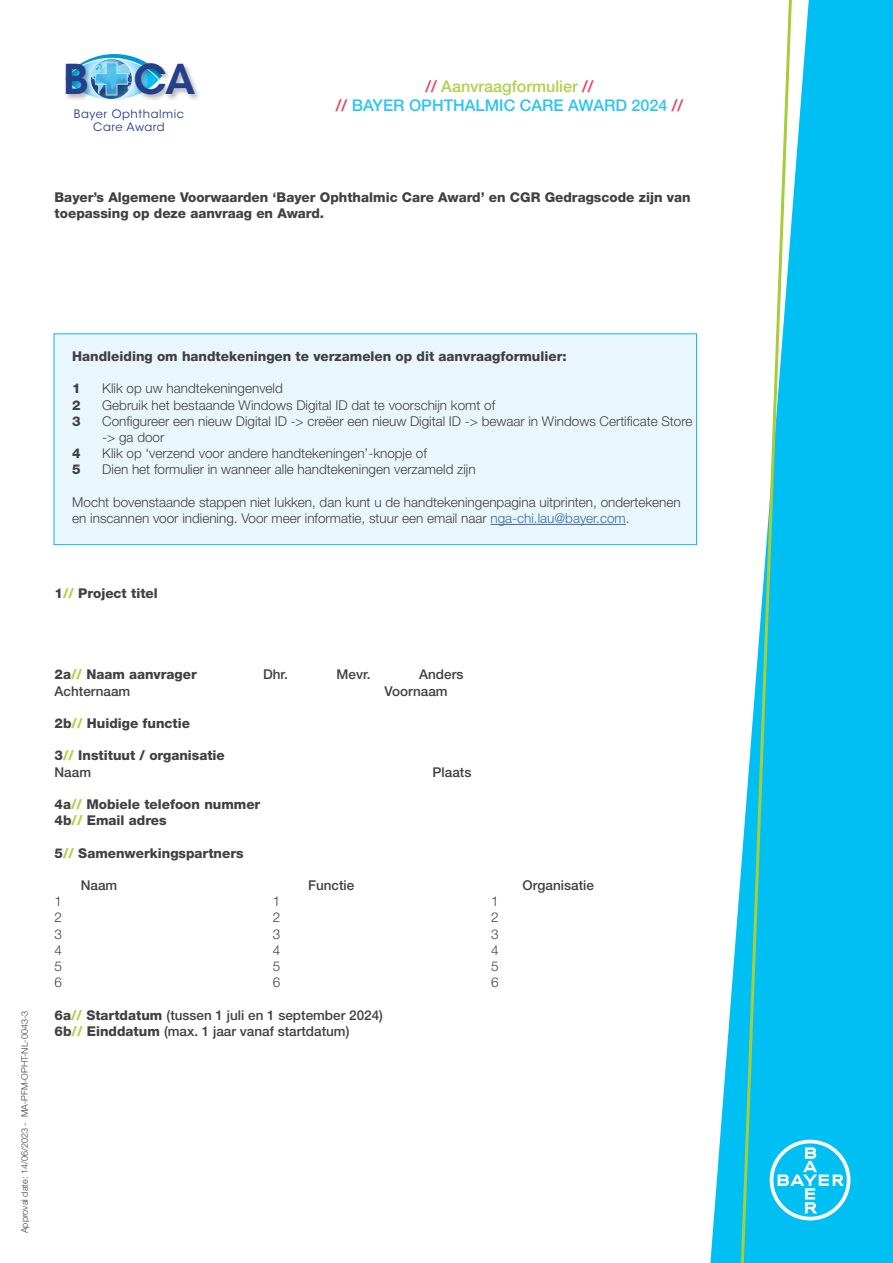
<style>
.page{position:relative;width:893px;height:1263px;background:#fff}
.page>*{position:absolute;margin:0;border:0;box-sizing:border-box;transform-origin:0 0}
.t1{font:600 40.8px "ITC Avant Garde Std";color:#243f8c}
.t2{font:500 16.05px/19.4px "Helvetica Neue LT Std";color:#2bc5f4;text-align:center}
.t3{font:300 13.5px/16.2px "Helvetica Neue LT Std";color:#414042}
.t4{font:800 13.5px/16.2px "Helvetica Neue LT Std";color:#414042}
.t5{font:500 13.5px/16.2px "Helvetica Neue LT Std";color:#414042}
.t6{font:11.55px/13.8px "ITC Avant Garde Std";letter-spacing:.05em;color:#243f8c;text-align:center}
.t7{font:300 9px "Helvetica Neue LT Std";color:#414042}
.s1{color:#ef4061}
.s2{color:#afd24a}
.s3{color:#3a68a5}
.s4{font-weight:500}
.s5{font-weight:800}
.s6{font-weight:800;color:#afd24a}
</style>
<div class="page">
<div style="left:54px;top:333px;width:643px;height:212px;background:#e9f7fd;border:1px solid #00c0f3"></div>
<svg style="left:710px;top:0;width:183px;height:1263px;fill:#00c0f3"></svg>
<svg style="left:794px;top:1140px;width:56px;height:80px"></svg>
<svg style="left:738px;top:0;width:56px;height:1263px"></svg>
<img style="left:162px;top:65px;width:37px;height:35px">
<img style="left:65px;top:54px;width:97px;height:46px">
<hr style="left:490px;top:524px;width:136px;height:1px;background:#3a68a5">
<h1 class="t1" style="left:63px;top:53px;width:134px">B CA</h1>
<p class="t6" style="left:74px;top:107px;width:112px">Bayer Ophthalmic<br>Care Award</p>
<p class="t2" style="left:336px;top:76px;width:349px"><span class="s1">//</span> <span class="s2">Aanvraagformulier</span> <span class="s1">//<br>//</span> BAYER OPHTHALMIC CARE AWARD 2024 <span class="s1">//</span></p>
<p class="t4" style="left:55px;top:189px;width:637px">Bayer’s Algemene Voorwaarden ‘Bayer Ophthalmic Care Award’ en CGR Gedragscode zijn van toepassing op deze aanvraag en Award.</p>
<p class="t4" style="left:72px;top:348px;width:496px">Handleiding om handtekeningen te verzamelen op dit aanvraagformulier:</p>
<p class="t4" style="left:72px;top:380px;width:10px">1</p>
<p class="t3" style="left:102px;top:380px;width:182px">Klik op uw handtekeningenveld</p>
<p class="t4" style="left:72px;top:397px;width:10px">2</p>
<p class="t3" style="left:102px;top:396px;width:394px">Gebruik het bestaande Windows Digital ID dat te voorschijn komt of</p>
<p class="t4" style="left:72px;top:413px;width:10px">3</p>
<p class="t3" style="left:102px;top:413px;width:592px">Configureer een nieuw Digital ID -&gt; creëer een nieuw Digital ID -&gt; bewaar in Windows Certificate Store -&gt; ga door</p>
<p class="t4" style="left:72px;top:445px;width:10px">4</p>
<p class="t3" style="left:102px;top:445px;width:326px">Klik op ‘verzend voor andere handtekeningen’-knopje of</p>
<p class="t4" style="left:72px;top:461px;width:10px">5</p>
<p class="t3" style="left:102px;top:461px;width:375px">Dien het formulier in wanneer alle handtekeningen verzameld zijn</p>
<p class="t3" style="left:72px;top:494px;width:610px">Mocht bovenstaande stappen niet lukken, dan kunt u de handtekeningenpagina uitprinten, ondertekenen en inscannen voor indiening. Voor meer informatie, stuur een email naar <span class="s3">nga-chi.lau@bayer.com</span>.</p>
<p class="t4" style="left:55px;top:585px;width:105px">1<span class="s2">//</span> Project titel</p>
<p class="t7" style="left:19px;top:1233px;width:224px;rotate:-90deg">Approval date: 14/06/2023 - MA-PFM-OPHT-NL-0043-3</p>
<p class="t4" style="left:55px;top:666px;width:144px">2a<span class="s2">//</span> Naam aanvrager</p>
<p class="t5" style="left:263px;top:666px;width:26px">Dhr.</p>
<p class="t5" style="left:337px;top:666px;width:35px">Mevr.</p>
<p class="t5" style="left:419px;top:666px;width:46px">Anders</p>
<p class="t5" style="left:55px;top:682px;width:77px">Achternaam</p>
<p class="t5" style="left:385px;top:682px;width:65px">Voornaam</p>
<p class="t4" style="left:55px;top:715px;width:137px">2b<span class="s2">//</span> Huidige functie</p>
<p class="t4" style="left:55px;top:747px;width:172px">3<span class="s2">//</span> Instituut / organisatie<br><span class="s4">Naam</span></p>
<p class="t5" style="left:433px;top:763px;width:40px">Plaats</p>
<p class="t4" style="left:55px;top:796px;width:207px">4a<span class="s2">//</span> Mobiele telefoon nummer<br>4b<span class="s2">//</span> Email adres</p>
<p class="t4" style="left:55px;top:845px;width:191px">5<span class="s2">//</span> Samenwerkingspartners</p>
<p class="t5" style="left:81px;top:877px;width:38px">Naam</p>
<p class="t5" style="left:308px;top:877px;width:48px">Functie</p>
<p class="t5" style="left:523px;top:877px;width:73px">Organisatie</p>
<p class="t3" style="left:55px;top:893px;width:9px">1</p>
<p class="t3" style="left:273px;top:893px;width:9px">1</p>
<p class="t3" style="left:491px;top:893px;width:9px">1</p>
<p class="t3" style="left:55px;top:909px;width:9px">2</p>
<p class="t3" style="left:273px;top:909px;width:9px">2</p>
<p class="t3" style="left:491px;top:909px;width:9px">2</p>
<p class="t3" style="left:55px;top:925px;width:9px">3</p>
<p class="t3" style="left:273px;top:925px;width:9px">3</p>
<p class="t3" style="left:491px;top:925px;width:9px">3</p>
<p class="t3" style="left:55px;top:942px;width:9px">4</p>
<p class="t3" style="left:273px;top:942px;width:9px">4</p>
<p class="t3" style="left:491px;top:942px;width:9px">4</p>
<p class="t3" style="left:55px;top:958px;width:9px">5</p>
<p class="t3" style="left:273px;top:958px;width:9px">5</p>
<p class="t3" style="left:491px;top:958px;width:9px">5</p>
<p class="t3" style="left:55px;top:974px;width:9px">6</p>
<p class="t3" style="left:273px;top:974px;width:9px">6</p>
<p class="t3" style="left:491px;top:974px;width:9px">6</p>
<p class="t5" style="left:55px;top:1006px;width:330px"><span class="s5">6a</span><span class="s6">//</span> <span class="s5">Startdatum</span> (tussen 1 juli en 1 september 2024)<br><span class="s5">6b</span><span class="s6">//</span> <span class="s5">Einddatum</span> (max. 1 jaar vanaf startdatum)</p>
</div>
